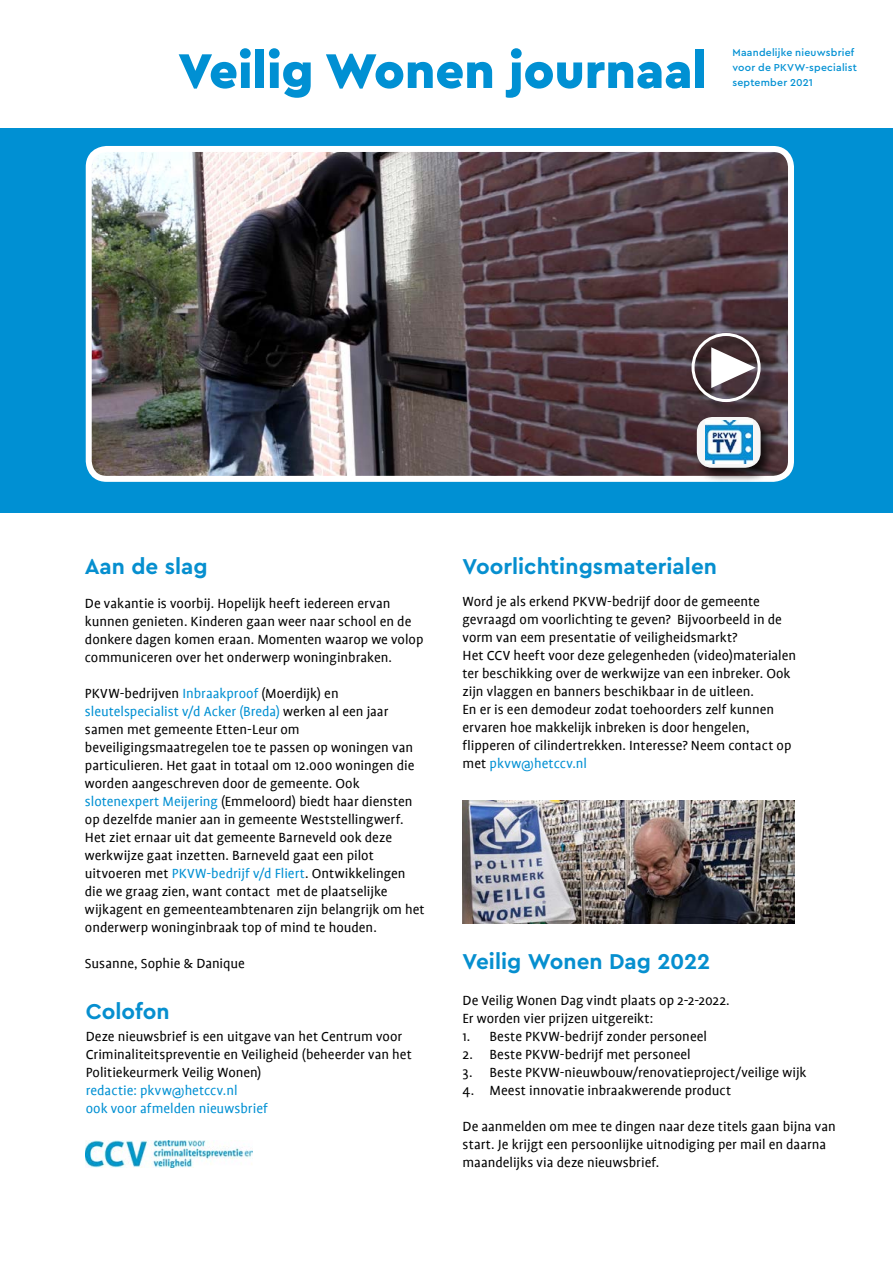
<style>
.page{position:relative;width:893px;height:1263px;background:#fff}
.page>*{position:absolute;margin:0;border:0;box-sizing:border-box;transform-origin:0 0}
.t1{font:900 51px "Cera Pro";color:#0090d3}
.t2{font:700 22.5px "Cera Pro";color:#068fcf}
.t3{font:15px/18px "Profile";color:#000}
.t4{font:15px/18px "Profile";color:#0090d3}
.t5{font:500 10.5px/15px "Cera Pro";letter-spacing:.02em;color:#0090d3}
.s1{color:#0090d3}
</style>
<div class="page">
<div style="left:0;top:128px;width:893px;height:384px;background:#0090d3"></div>
<img style="left:93px;top:153px;width:694px;height:322px">
<div style="left:86px;top:146px;width:708px;height:336px;border:6px solid #fff;border-radius:18px"></div>
<div style="left:690px;top:331px;width:85px;height:152px;background:#000;opacity:.75"></div>
<div style="left:697px;top:417px;width:64px;height:51px;background:#f6f6f6;border-radius:16px"></div>
<img style="left:705px;top:421px;width:47px;height:42px">
<div style="left:692px;top:333px;width:69px;height:69px;border:3px solid #fff;border-radius:50%"></div>
<img style="left:86px;top:1141px;width:167px;height:26px">
<svg style="left:711px;top:347px;width:45px;height:41px;background:#a59b9e"></svg>
<img style="left:463px;top:800px;width:331px;height:123px">
<h1 class="t1" style="left:179px;top:37px;width:530px">Veilig Wonen journaal</h1>
<p class="t5" style="left:732px;top:45px;width:126px">Maandelijke nieuwsbrief voor de PKVW-specialist september 2021</p>
<h2 class="t2" style="left:85px;top:552px;width:124px">Aan de slag</h2>
<h2 class="t2" style="left:463px;top:552px;width:256px">Voorlichtingsmaterialen</h2>
<p class="t3" style="left:85px;top:594px;width:340px">De vakantie is voorbij. Hopelijk heeft iedereen ervan kunnen genieten. Kinderen gaan weer naar school en de donkere dagen komen eraan. Momenten waarop we volop communiceren over het onderwerp woninginbraken.</p>
<p class="t3" style="left:85px;top:684px;width:341px">PKVW-bedrijven <span class="s1">Inbraakproof</span> (Moerdijk) en <span class="s1">sleutelspecialist v/d Acker (Breda)</span> werken al een jaar samen met gemeente Etten-Leur om beveiligingsmaatregelen toe te passen op woningen van particulieren. Het gaat in totaal om 12.000 woningen die worden aangeschreven door de gemeente. Ook <span class="s1">slotenexpert Meijering</span> (Emmeloord) biedt haar diensten op dezelfde manier aan in gemeente Weststellingwerf.<br>Het ziet ernaar uit dat gemeente Barneveld ook deze werkwijze gaat inzetten. Barneveld gaat een pilot uitvoeren met <span class="s1">PKVW-bedrijf v/d Fliert</span>. Ontwikkelingen die we graag zien, want contact met de plaatselijke wijkagent en gemeenteambtenaren zijn belangrijk om het onderwerp woninginbraak top of mind te houden.</p>
<p class="t3" style="left:85px;top:954px;width:162px">Susanne, Sophie &amp; Danique</p>
<h2 class="t2" style="left:86px;top:996px;width:85px">Colofon</h2>
<p class="t3" style="left:86px;top:1027px;width:328px">Deze nieuwsbrief is een uitgave van het Centrum voor<br>Criminaliteitspreventie en Veiligheid (beheerder van het<br>Politiekeurmerk Veilig Wonen)</p>
<p class="t4" style="left:86px;top:1081px;width:184px">redactie: pkvw@hetccv.nl<br>ook voor afmelden nieuwsbrief</p>
<p class="t3" style="left:463px;top:592px;width:335px">Word je als erkend PKVW-bedrijf door de gemeente gevraagd om voorlichting te geven? Bijvoorbeeld in de vorm van eem presentatie of veiligheidsmarkt?<br>Het CCV heeft voor deze gelegenheden (video)materialen ter beschikking over de werkwijze van een inbreker. Ook zijn vlaggen en banners beschikbaar in de uitleen.<br>En er is een demodeur zodat toehoorders zelf kunnen ervaren hoe makkelijk inbreken is door hengelen, flipperen of cilindertrekken. Interesse? Neem contact op met <span class="s1">pkvw@hetccv.nl</span></p>
<h2 class="t2" style="left:463px;top:946px;width:249px">Veilig Wonen Dag 2022</h2>
<p class="t3" style="left:463px;top:991px;width:269px">De Veilig Wonen Dag vindt plaats op 2-2-2022.<br>Er worden vier prijzen uitgereikt:</p>
<p class="t3" style="left:463px;top:1027px;width:246px">1. Beste PKVW-bedrijf zonder personeel</p>
<p class="t3" style="left:463px;top:1045px;width:230px">2. Beste PKVW-bedrijf met personeel</p>
<p class="t3" style="left:463px;top:1063px;width:345px">3. Beste PKVW-nieuwbouw/renovatieproject/veilige wijk</p>
<p class="t3" style="left:463px;top:1081px;width:270px">4. Meest innovatie inbraakwerende product</p>
<p class="t3" style="left:463px;top:1117px;width:375px">De aanmelden om mee te dingen naar deze titels gaan bijna van start. Je krijgt een persoonlijke uitnodiging per mail en daarna maandelijks via deze nieuwsbrief.</p>
</div>
